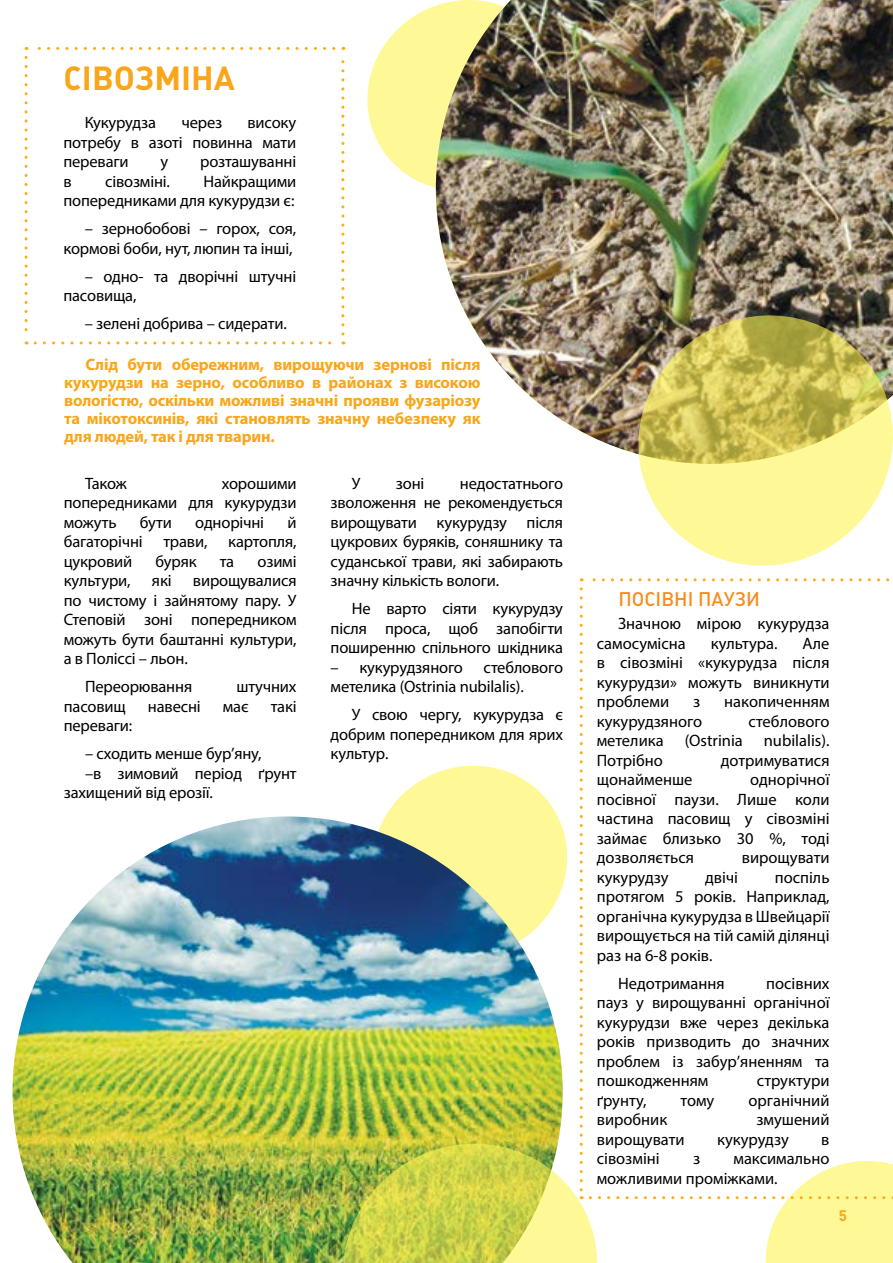
<style>
.page{position:relative;width:893px;height:1263px;background:#fff}
.page>*{position:absolute;margin:0;border:0;box-sizing:border-box;transform-origin:0 0}
.t1{font:33px "Plumb Bold C";color:#faa61a}
.t2{font:19.5px "Plumb Medium C";color:#f78d1e}
.t3{font:16.5px/19.5px "Myriad Pro";letter-spacing:-.01em;color:#000;text-align:justify}
.t4{font:700 16.5px/18px "Myriad Pro";letter-spacing:-.01em;color:#faa61a;text-align:justify}
.t5{font:15px "Plumb Bold C";color:#faa61a}
</style>
<div class="page">
<svg style="left:367px;top:5px;width:69px;height:192px;fill:#fff896"></svg>
<svg style="left:581px;top:578px;width:33px;height:3px"></svg>
<img style="left:436px;top:0;width:457px;height:449px">
<img style="left:13px;top:816px;width:312px;height:447px">
<svg style="left:620px;top:298px;width:273px;height:284px"></svg>
<svg style="left:25px;top:57px;width:3px;height:287px"></svg>
<svg style="left:35px;top:341px;width:309px;height:3px"></svg>
<svg style="left:341px;top:47px;width:3px;height:287px"></svg>
<svg style="left:26px;top:47px;width:308px;height:3px"></svg>
<svg style="left:325px;top:589px;width:568px;height:674px"></svg>
<h1 class="t1" style="left:63px;top:60px;width:173px">СІВОЗМІНА</h1>
<p class="t3" style="left:85px;top:113px;width:73px">Кукурудза</p>
<p class="t3" style="left:181px;top:113px;width:42px">через</p>
<p class="t3" style="left:63px;top:113px;width:234px;text-indent:184px">високу потребу в азоті повинна мати переваги</p>
<p class="t3" style="left:161px;top:152px;width:9px">у</p>
<p class="t3" style="left:200px;top:152px;width:98px">розташуванні</p>
<p class="t3" style="left:63px;top:171px;width:234px;text-align:right">Найкращими<br>попередниками для кукурудзи є:</p>
<p class="t3" style="left:63px;top:219px;width:234px;text-align:right">– зернобобові – горох, соя, кормові боби, нут, люпин та інші,</p>
<p class="t3" style="left:63px;top:266px;width:234px;text-indent:21px">– одно- та дворічні штучні пасовища,</p>
<p class="t3" style="left:85px;top:314px;width:204px">– зелені добрива – сидерати.</p>
<p class="t3" style="left:63px;top:171px;width:10px">в</p>
<p class="t3" style="left:105px;top:171px;width:66px">сівозміні.</p>
<p class="t4" style="left:64px;top:354px;width:418px;text-indent:21px">Слід бути обережним, вирощуючи зернові після кукурудзи на зерно, особливо в районах з високою вологістю, оскільки можливі значні прояви фузаріозу та мікотоксинів, які становлять значну небезпеку як для людей, так і для тварин.</p>
<p class="t3" style="left:85px;top:473px;width:43px">Також</p>
<p class="t3" style="left:64px;top:473px;width:234px;text-indent:158px">хорошими попередниками для кукурудзи можуть</p>
<p class="t3" style="left:140px;top:512px;width:33px">бути</p>
<p class="t3" style="left:195px;top:512px;width:70px">однорічні</p>
<p class="t3" style="left:287px;top:512px;width:11px">й</p>
<p class="t3" style="left:64px;top:531px;width:80px">багаторічні</p>
<p class="t3" style="left:163px;top:531px;width:45px">трави,</p>
<p class="t3" style="left:228px;top:531px;width:70px">картопля,</p>
<p class="t3" style="left:64px;top:551px;width:70px">цукровий</p>
<p class="t3" style="left:156px;top:551px;width:43px">буряк</p>
<p class="t3" style="left:220px;top:551px;width:16px">та</p>
<p class="t3" style="left:257px;top:551px;width:41px">озимі</p>
<p class="t3" style="left:64px;top:570px;width:68px">культури,</p>
<p class="t3" style="left:152px;top:570px;width:21px">які</p>
<p class="t3" style="left:64px;top:570px;width:234px;text-indent:129px">вирощувалися по чистому і зайнятому пару. У Степовій зоні попередником можуть бути баштанні культури, а в Поліссі – льон.</p>
<p class="t3" style="left:85px;top:676px;width:109px">Переорювання</p>
<p class="t3" style="left:236px;top:676px;width:62px">штучних</p>
<p class="t3" style="left:64px;top:696px;width:63px">пасовищ</p>
<p class="t3" style="left:148px;top:696px;width:54px">навесні</p>
<p class="t3" style="left:223px;top:696px;width:27px">має</p>
<p class="t3" style="left:271px;top:696px;width:27px">такі</p>
<p class="t3" style="left:64px;top:715px;width:70px">переваги:</p>
<p class="t3" style="left:85px;top:743px;width:178px">– сходить менше бур’яну,</p>
<p class="t3" style="left:85px;top:763px;width:213px">–в зимовий період ґрунт</p>
<p class="t3" style="left:64px;top:782px;width:151px">захищений від ерозії.</p>
<p class="t3" style="left:352px;top:473px;width:10px">У</p>
<p class="t3" style="left:396px;top:473px;width:30px">зоні</p>
<p class="t3" style="left:331px;top:473px;width:234px;text-indent:129px">недостатнього зволоження не рекомендується вирощувати кукурудзу після цукрових буряків, соняшнику та суданської трави, які забирають значну кількість вологи.</p>
<p class="t3" style="left:331px;top:598px;width:234px;text-indent:21px">Не варто сіяти кукурудзу після проса, щоб запобігти поширенню спільного шкідника</p>
<p class="t3" style="left:331px;top:657px;width:234px">– кукурудзяного стеблового метелика (Ostrinia nubilalis).</p>
<p class="t3" style="left:331px;top:704px;width:234px;text-indent:21px">У свою чергу, кукурудза є добрим попередником для ярих культур.</p>
<p class="t2" style="left:618px;top:587px;width:143px">ПОСІВНІ ПАУЗИ</p>
<p class="t3" style="left:597px;top:614px;width:234px;text-indent:21px">Значною мірою кукурудза самосумісна</p>
<p class="t3" style="left:597px;top:633px;width:234px;text-indent:206px">Але в сівозміні «кукурудза після кукурудзи» можуть виникнути проблеми</p>
<p class="t3" style="left:711px;top:633px;width:68px">культура.</p>
<p class="t3" style="left:693px;top:692px;width:9px">з</p>
<p class="t3" style="left:724px;top:692px;width:107px">накопиченням</p>
<p class="t3" style="left:597px;top:711px;width:107px">кукурудзяного</p>
<p class="t3" style="left:748px;top:711px;width:83px">стеблового</p>
<p class="t3" style="left:597px;top:731px;width:69px">метелика</p>
<p class="t3" style="left:685px;top:731px;width:60px">(Ostrinia</p>
<p class="t3" style="left:764px;top:731px;width:67px">nubilalis).</p>
<p class="t3" style="left:597px;top:750px;width:68px">Потрібно</p>
<p class="t3" style="left:721px;top:750px;width:110px">дотримуватися</p>
<p class="t3" style="left:597px;top:770px;width:97px">щонайменше</p>
<p class="t3" style="left:597px;top:770px;width:234px;text-indent:154px">однорічної посівної паузи. Лише коли частина пасовищ у сівозміні займає близько 30 %, тоді дозволяється</p>
<p class="t3" style="left:742px;top:848px;width:89px">вирощувати</p>
<p class="t3" style="left:597px;top:867px;width:234px;text-indent:178px">поспіль протягом 5 років. Наприклад, органічна кукурудза в Швейцарії вирощується на тій самій ділянці раз на 6-8 років.</p>
<p class="t3" style="left:618px;top:973px;width:108px">Недотримання</p>
<p class="t3" style="left:597px;top:867px;width:73px">кукурудзу</p>
<p class="t3" style="left:705px;top:867px;width:35px">двічі</p>
<p class="t3" style="left:597px;top:973px;width:234px;text-indent:170px">посівних пауз у вирощуванні органічної кукурудзи вже через декілька років призводить до значних проблем із забур’яненням та пошкодженням</p>
<p class="t3" style="left:757px;top:1071px;width:74px">структури</p>
<p class="t3" style="left:597px;top:1090px;width:51px">ґрунту,</p>
<p class="t3" style="left:681px;top:1090px;width:35px">тому</p>
<p class="t3" style="left:748px;top:1090px;width:83px">органічний</p>
<p class="t3" style="left:597px;top:1110px;width:72px">виробник</p>
<p class="t3" style="left:756px;top:1110px;width:75px">змушений</p>
<p class="t3" style="left:597px;top:1129px;width:89px">вирощувати</p>
<p class="t3" style="left:717px;top:1129px;width:73px">кукурудзу</p>
<p class="t3" style="left:821px;top:1129px;width:10px">в</p>
<p class="t3" style="left:597px;top:1149px;width:64px">сівозміні</p>
<p class="t3" style="left:693px;top:1149px;width:9px">з</p>
<p class="t3" style="left:597px;top:1149px;width:234px;text-indent:137px">максимально можливими проміжками.</p>
<p class="t5" style="left:839px;top:1207px;width:10px">5</p>
</div>
